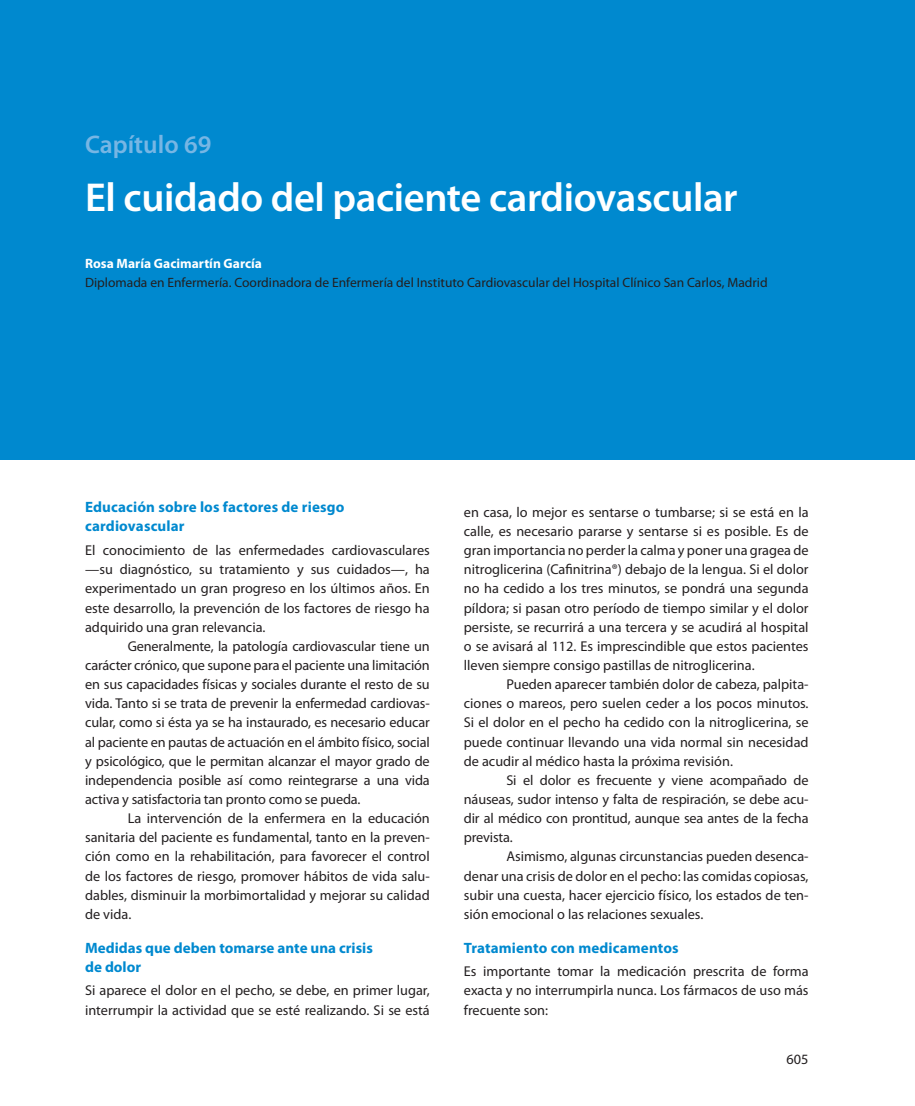
<style>
.page{position:relative;width:915px;height:1106px;background:#fff}
.page>*{position:absolute;margin:0;border:0;box-sizing:border-box;transform-origin:0 0}
.t1{font:600 40.5px "Myriad Pro";letter-spacing:-.01em;color:#fff}
.t2{font:600 25.5px "Myriad Pro";color:#77b6e4}
.t3{font:700 15px/19.2px "Myriad Pro";letter-spacing:.01em;color:#0089cf}
.t4{font:14.25px/19.2px "Myriad Pro";color:#231f20;text-align:justify}
.t5{font:13.5px "Myriad Pro";color:#231f20}
.t6{font:700 13.5px "Myriad Pro";color:#fff}
</style>
<div class="page">
<div style="left:0;top:0;width:914px;height:459px;background:#0089cf"></div>
<h2 class="t2" style="left:85px;top:130px;width:128px">Capítulo 69</h2>
<h1 class="t1" style="left:85px;top:174px;width:653px">El cuidado del paciente cardiovascular</h1>
<p class="t6" style="left:85px;top:256px;width:178px">Rosa María Gacimartín García</p>
<p class="t5" style="left:85px;top:275px;width:684px">Diplomada en Enfermería. Coordinadora de Enfermería del Instituto Cardiovascular del Hospital Clínico San Carlos, Madrid</p>
<p class="t3" style="left:85px;top:498px;width:260px">Educación sobre los factores de riesgo cardiovascular</p>
<p class="t4" style="left:85px;top:541px;width:346px">El conocimiento de las enfermedades cardiovasculares —su diagnóstico, su tratamiento y sus cuidados—, ha experimentado un gran progreso en los últimos años. En este desarrollo, la prevención de los factores de riesgo ha adquirido una gran relevancia.</p>
<p class="t4" style="left:85px;top:636px;width:346px;text-indent:43px">Generalmente, la patología cardiovascular tiene un carácter crónico, que supone para el paciente una limitación en sus capacidades físicas y sociales durante el resto de su vida. Tanto si se trata de prevenir la enfermedad cardiovas&shy;cular, como si ésta ya se ha instaurado, es necesario educar al paciente en pautas de actuación en el ámbito físico, social y psicológico, que le permitan alcanzar el mayor grado de independencia posible así como reintegrarse a una vida activa y satisfactoria tan pronto como se pueda.</p>
<p class="t4" style="left:85px;top:809px;width:346px;text-indent:43px">La intervención de la enfermera en la educación sanitaria del paciente es fundamental, tanto en la preven&shy;ción como en la rehabilitación, para favorecer el control de los factores de riesgo, promover hábitos de vida salu&shy;dables, disminuir la morbimortalidad y mejorar su calidad de vida.</p>
<p class="t3" style="left:85px;top:938px;width:289px">Medidas que deben tomarse ante una crisis de dolor</p>
<p class="t4" style="left:85px;top:981px;width:346px">Si aparece el dolor en el pecho, se debe, en primer lugar, interrumpir la actividad que se esté realizando. Si se está</p>
<p class="t4" style="left:463px;top:503px;width:346px">en casa, lo mejor es sentarse o tumbarse; si se está en la calle, es necesario pararse y sentarse si es posible. Es de gran importancia no perder la calma y poner una gragea de nitroglicerina (Cafinitrina®) debajo de la lengua. Si el dolor no ha cedido a los tres minutos, se pondrá una segunda píldora; si pasan otro período de tiempo similar y el dolor persiste, se recurrirá a una tercera y se acudirá al hospital o se avisará al 112. Es imprescindible que estos pacientes lleven siempre consigo pastillas de nitroglicerina.</p>
<p class="t4" style="left:463px;top:675px;width:346px;text-indent:43px">Pueden aparecer también dolor de cabeza, palpita&shy;ciones o mareos, pero suelen ceder a los pocos minutos.<br>Si el dolor en el pecho ha cedido con la nitroglicerina, se puede continuar llevando una vida normal sin necesidad de acudir al médico hasta la próxima revisión.</p>
<p class="t4" style="left:463px;top:770px;width:346px;text-indent:43px">Si el dolor es frecuente y viene acompañado de náuseas, sudor intenso y falta de respiración, se debe acu&shy;dir al médico con prontitud, aunque sea antes de la fecha prevista.</p>
<p class="t4" style="left:463px;top:847px;width:346px;text-indent:43px">Asimismo, algunas circunstancias pueden desenca&shy;denar una crisis de dolor en el pecho: las comidas copiosas, subir una cuesta, hacer ejercicio físico, los estados de ten&shy;sión emocional o las relaciones sexuales.</p>
<p class="t3" style="left:463px;top:938px;width:216px">Tratamiento con medicamentos</p>
<p class="t4" style="left:463px;top:962px;width:346px">Es importante tomar la medicación prescrita de forma exacta y no interrumpirla nunca. Los fármacos de uso más frecuente son:</p>
<p class="t4" style="left:786px;top:1049px;width:23px">605</p>
</div>
